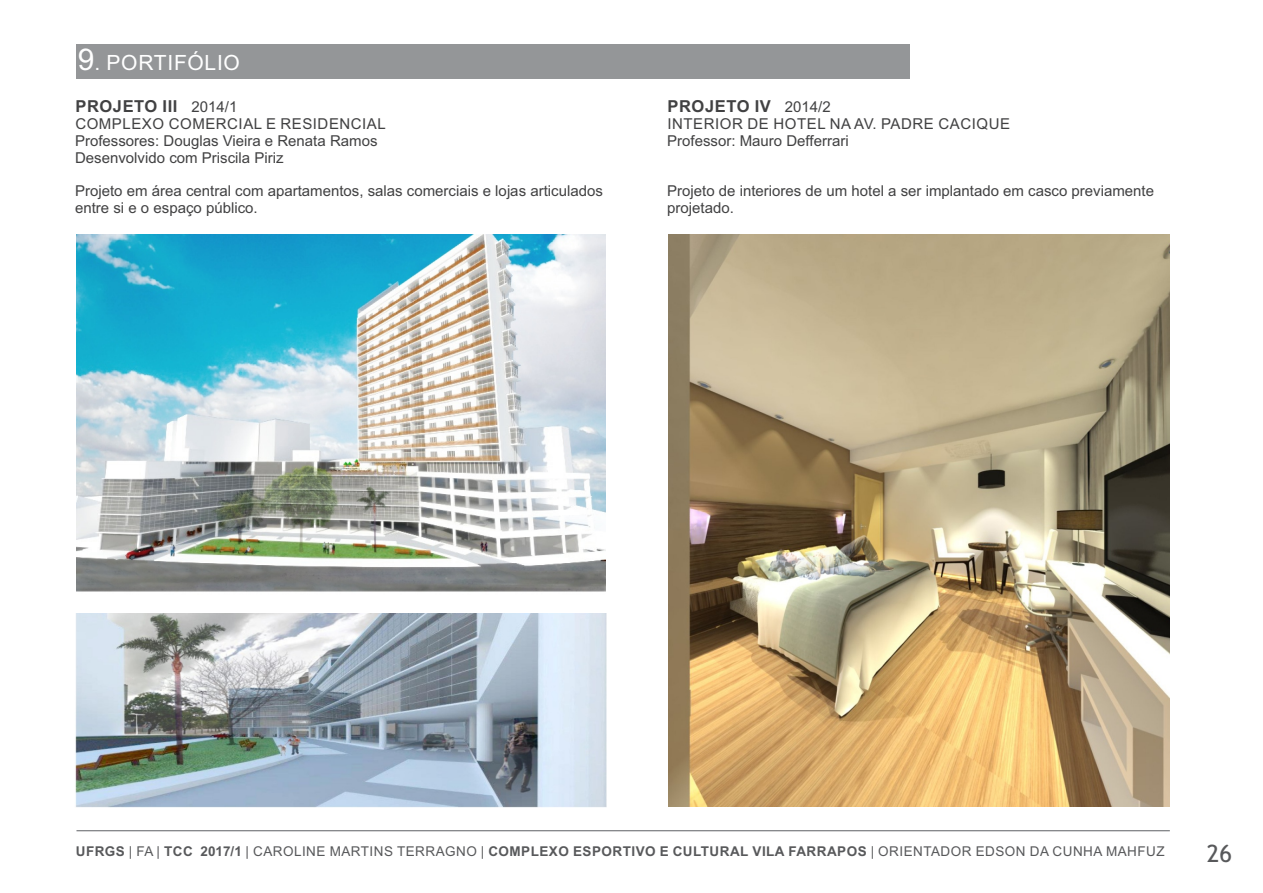
<style>
.page{position:relative;width:1263px;height:893px;background:#fff}
.page>*{position:absolute;margin:0;border:0;box-sizing:border-box;transform-origin:0 0}
.t1{font:24px "Trebuchet MS";color:#58595b}
.t2{font:21px "Arial";letter-spacing:.035em;color:#fff}
.t3{font:700 16.5px "Arial";letter-spacing:.035em;color:#414142}
.t4{font:15px/16.8px "Arial";color:#414142}
.t5{font:13.5px "Arial";letter-spacing:.035em;color:#58595b}
.s1{font-size:30px}
.s2{font-weight:400;font-size:15px}
.s3{font-weight:700}
</style>
<div class="page">
<img style="left:77px;top:235px;width:528px;height:357px">
<img style="left:75px;top:613px;width:531px;height:194px">
<img style="left:669px;top:234px;width:501px;height:572px">
<div style="left:77px;top:45px;width:833px;height:34px;background:#949698"></div>
<hr style="left:76px;top:830px;width:1094px;height:1px;background:#808285">
<h2 class="t2" style="left:78px;top:55px;width:164px"><span class="s1">9</span>. PORTIFÓLIO</h2>
<p class="t3" style="left:75px;top:100px;width:164px">PROJETO III <span class="s2">2014/1</span></p>
<p class="t4" style="left:75px;top:117px;width:312px">COMPLEXO COMERCIAL E RESIDENCIAL<br>Professores: Douglas Vieira e Renata Ramos<br>Desenvolvido com Priscila Piriz</p>
<p class="t4" style="left:75px;top:184px;width:529px">Projeto em área central com apartamentos, salas comerciais e lojas articulados entre si e o espaço público.</p>
<p class="t3" style="left:667px;top:100px;width:165px">PROJETO IV <span class="s2">2014/2</span></p>
<p class="t4" style="left:667px;top:117px;width:344px">INTERIOR DE HOTEL NA AV. PADRE CACIQUE<br>Professor: Mauro Defferrari</p>
<p class="t4" style="left:667px;top:184px;width:488px">Projeto de interiores de um hotel a ser implantado em casco previamente projetado.</p>
<p class="t5" style="left:76px;top:846px;width:1090px"><span class="s3">UFRGS</span> | FA | <span class="s3">TCC 2017/1</span> | CAROLINE MARTINS TERRAGNO | <span class="s3">COMPLEXO ESPORTIVO E CULTURAL VILA FARRAPOS</span> | ORIENTADOR EDSON DA CUNHA MAHFUZ</p>
<h1 class="t1" style="left:1207px;top:844px;width:27px">26</h1>
</div>
